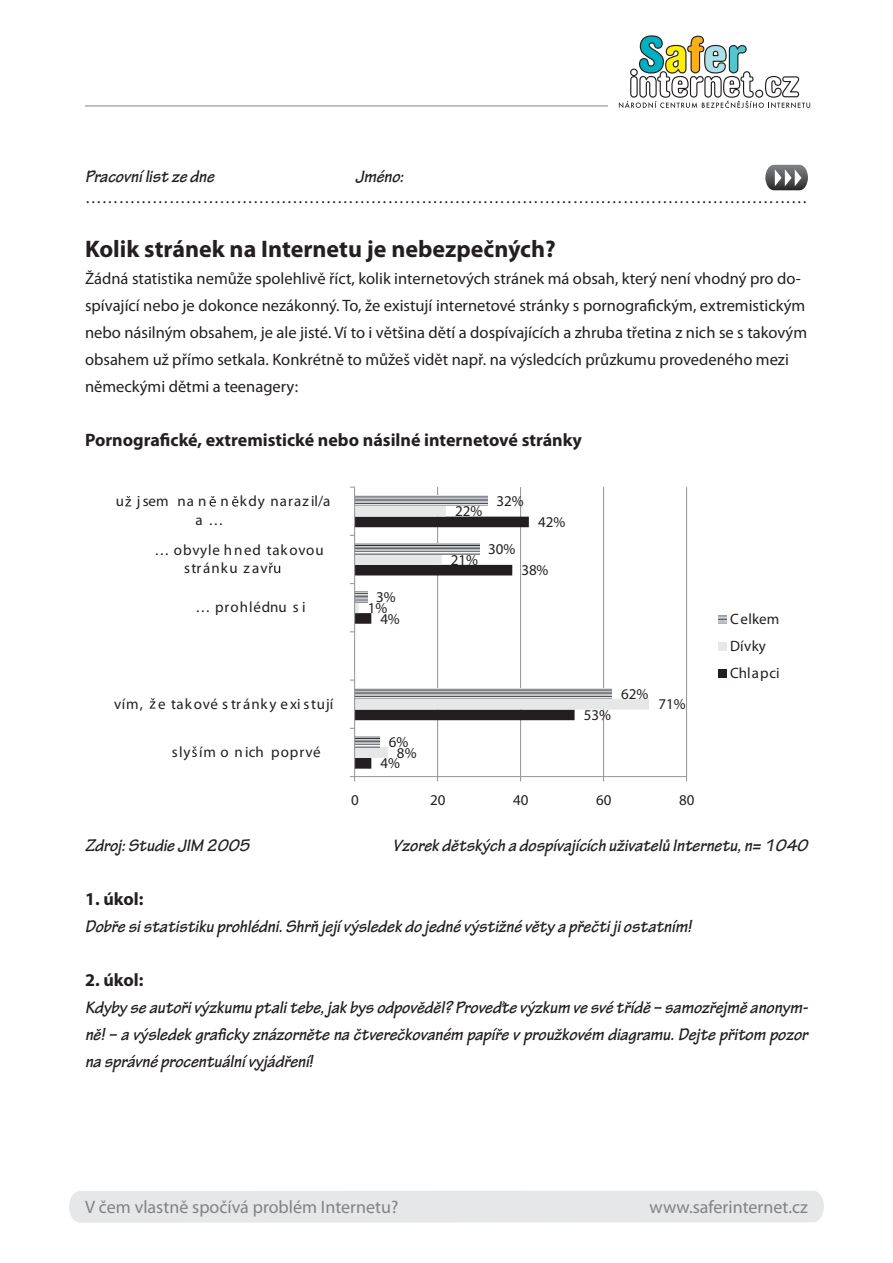
<style>
.page{position:relative;width:893px;height:1263px;background:#fff}
.page>*{position:absolute;margin:0;border:0;box-sizing:border-box;transform-origin:0 0}
.hlavní_nadpis{font:700 24px "Myriad Pro";color:#231f20}
.základní_text{font:italic 700 18px/27px "Tekton Pro";color:#231f20;text-align:justify}
.tip_text{font:italic 700 18px "Tekton Pro";color:#231f20}
.nadpis{font:700 18px "Myriad Pro";color:#231f20}
.tip_text-2{font:18px "Myriad Pro";color:#808285}
.hlavní_nadpis-2{font:16.5px/27px "Myriad Pro";color:#231f20}
.tip_text-3{font:16.5px "Myriad Pro";color:#231f20}
.t1{font:15px/18.3px "Myriad Pro";letter-spacing:.055em;color:#231f20}
.t2{font:15px/27.2px "Myriad Pro";color:#231f20}
</style>
<div class="page">
<hr style="left:85px;top:106px;width:523px;height:1px;background:#808285">
<div style="left:69px;top:1191px;width:755px;height:31px;background:#e6e7e9"></div>
<svg style="left:619px;top:35px;width:191px;height:73px"></svg>
<hr style="left:686px;top:487px;width:1px;height:289px;background:#989a9d">
<hr style="left:603px;top:487px;width:1px;height:289px;background:#989a9d">
<hr style="left:520px;top:487px;width:1px;height:289px;background:#989a9d">
<hr style="left:437px;top:487px;width:1px;height:289px;background:#989a9d">
<svg style="left:355px;top:506px;width:294px;height:252px"></svg>
<svg style="left:355px;top:736px;width:25px;height:11px"></svg>
<svg style="left:355px;top:688px;width:257px;height:11px;background:#a4a6aa"></svg>
<svg style="left:355px;top:592px;width:12px;height:10px"></svg>
<svg style="left:355px;top:543px;width:124px;height:11px"></svg>
<svg style="left:355px;top:495px;width:132px;height:11px"></svg>
<hr style="left:355px;top:776px;width:331px;height:1px;background:#989a9d">
<hr style="left:354px;top:487px;width:1px;height:289px;background:#989a9d">
<svg style="left:350px;top:776px;width:5px;height:5px"></svg>
<svg style="left:192px;top:746px;width:5px;height:11px"></svg>
<svg style="left:150px;top:698px;width:6px;height:11px"></svg>
<svg style="left:269px;top:563px;width:11px;height:10px"></svg>
<svg style="left:125px;top:496px;width:6px;height:10px"></svg>
<svg style="left:210px;top:496px;width:6px;height:10px"></svg>
<svg style="left:232px;top:496px;width:6px;height:10px"></svg>
<svg style="left:718px;top:615px;width:8px;height:9px"></svg>
<div style="left:718px;top:643px;width:8px;height:8px;background:#e6e7e9"></div>
<div style="left:718px;top:670px;width:8px;height:8px;background:#231f20"></div>
<svg style="left:765px;top:165px;width:43px;height:25px"></svg>
<p class="tip_text" style="left:85px;top:166px;width:131px">Pracovní list ze dne</p>
<p class="tip_text" style="left:355px;top:166px;width:50px">Jméno:</p>
<p class="tip_text-3" style="left:85px;top:188px;width:724px">…………………………………………………………………………………………………………………</p>
<p class="hlavní_nadpis" style="left:85px;top:234px;width:472px">Kolik stránek na Internetu je nebezpečných?</p>
<p class="hlavní_nadpis-2" style="left:85px;top:265px;width:723px">Žádná statistika nemůže spolehlivě říct, kolik internetových stránek má obsah, který není vhodný pro do&shy;spívající nebo je dokonce nezákonný. To, že existují internetové stránky s pornografickým, extremistickým nebo násilným obsahem, je ale jisté. Ví to i většina dětí a dospívajících a zhruba třetina z nich se s takovým obsahem už přímo setkala. Konkrétně to můžeš vidět např. na výsledcích průzkumu provedeného mezi německými dětmi a teenagery:</p>
<p class="nadpis" style="left:85px;top:429px;width:498px">Pornografické, extremistické nebo násilné internetové stránky</p>
<p class="t1" style="left:195px;top:492px;width:136px;text-indent:-80px">u jsem na n n kdy narazil/a a …</p>
<p class="t1" style="left:455px;top:502px;width:29px">22%</p>
<p class="t1" style="left:497px;top:491px;width:29px">32%</p>
<p class="t1" style="left:538px;top:513px;width:29px">42%</p>
<p class="t1" style="left:184px;top:540px;width:141px;text-indent:-30px">… obvyle hned takovou stránku zav</p>
<p class="t1" style="left:451px;top:550px;width:28px">21%</p>
<p class="t1" style="left:488px;top:539px;width:29px">30%</p>
<p class="t1" style="left:521px;top:561px;width:29px">38%</p>
<p class="t1" style="left:196px;top:598px;width:112px">… prohlédnu si</p>
<p class="t1" style="left:376px;top:588px;width:21px">3%</p>
<p class="t1" style="left:368px;top:598px;width:21px">1%</p>
<p class="t1" style="left:380px;top:609px;width:21px">4%</p>
<p class="t2" style="left:730px;top:605px;width:51px">Celkem<br>Dívky<br>Chlapci</p>
<p class="t1" style="left:114px;top:694px;width:221px">vím, e takové s tránky existují</p>
<p class="t1" style="left:584px;top:706px;width:29px">53%</p>
<p class="t1" style="left:621px;top:684px;width:29px">62%</p>
<p class="t1" style="left:658px;top:695px;width:29px">71%</p>
<p class="t1" style="left:172px;top:742px;width:150px">sly ím o nich poprvé</p>
<p class="t1" style="left:389px;top:732px;width:21px">6%</p>
<p class="t1" style="left:397px;top:743px;width:21px">8%</p>
<p class="t1" style="left:380px;top:754px;width:21px">4%</p>
<p class="t1" style="left:351px;top:790px;width:9px">0</p>
<p class="t1" style="left:430px;top:790px;width:17px">20</p>
<p class="t1" style="left:513px;top:790px;width:17px">40</p>
<p class="t1" style="left:596px;top:790px;width:17px">60</p>
<p class="t1" style="left:679px;top:790px;width:17px">80</p>
<p class="tip_text" style="left:85px;top:835px;width:166px">Zdroj: Studie JIM 2005</p>
<p class="tip_text" style="left:393px;top:835px;width:417px">Vzorek dětských a dospívajících uživatelů Internetu, n= 1040</p>
<p class="nadpis" style="left:85px;top:888px;width:60px">1. úkol:</p>
<p class="základní_text" style="left:85px;top:913px;width:608px">Dobře si statistiku prohlédni. Shrň její výsledek do jedné výstižné věty a přečti ji ostatním!</p>
<p class="nadpis" style="left:85px;top:969px;width:60px">2. úkol:</p>
<p class="základní_text" style="left:85px;top:994px;width:725px">Kdyby se autoři výzkumu ptali tebe, jak bys odpověděl? Proveďte výzkum ve své třídě – samozřejmě anonym&shy;ně! – a výsledek graficky znázorněte na čtverečkovaném papíře v proužkovém diagramu. Dejte přitom pozor na správné procentuální vyjádření!</p>
<p class="tip_text-2" style="left:85px;top:1195px;width:315px">V čem vlastně spočívá problém Internetu?</p>
<p class="tip_text-2" style="left:650px;top:1195px;width:160px">www.saferinternet.cz</p>
</div>
